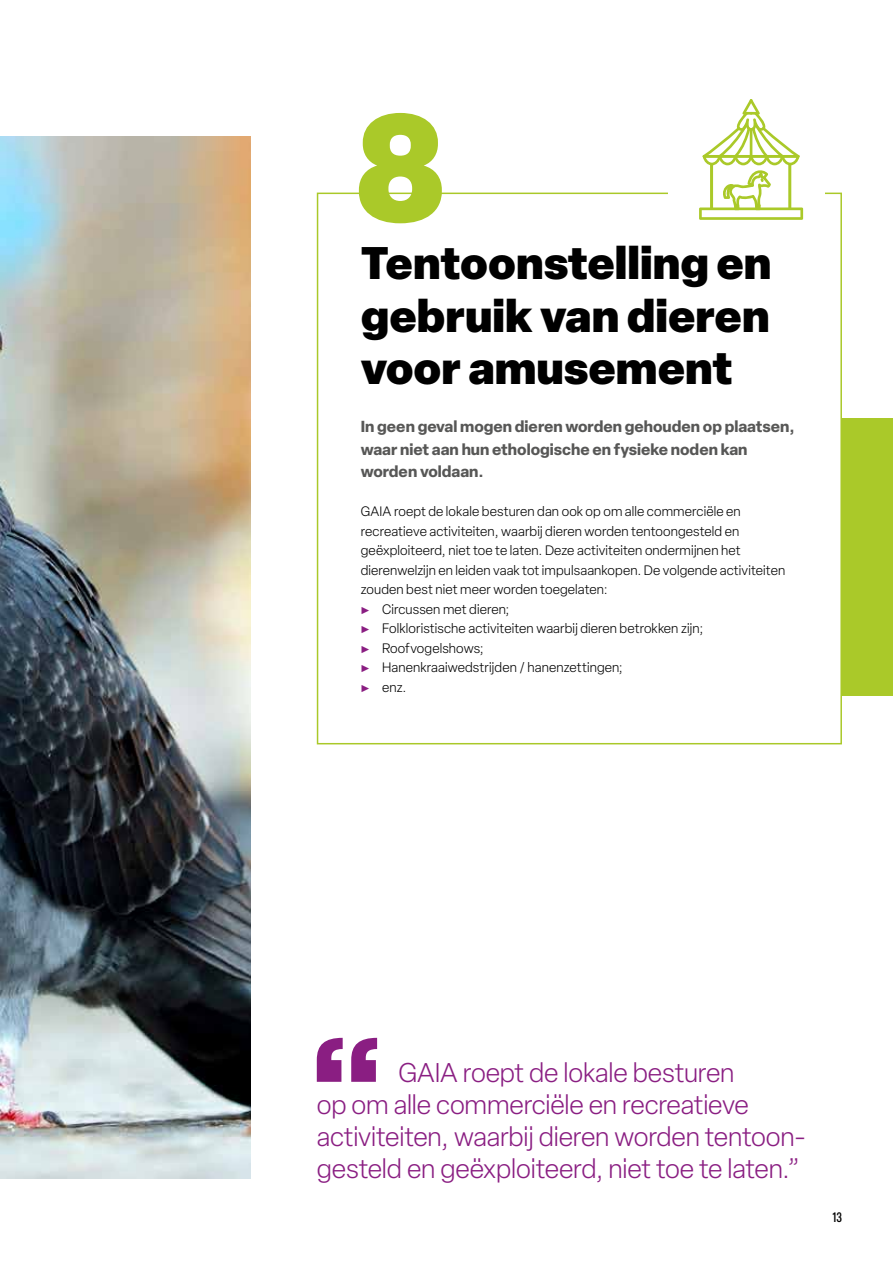
<style>
.page{position:relative;width:893px;height:1263px;background:#fff}
.page>*{position:absolute;margin:0;border:0;box-sizing:border-box;transform-origin:0 0}
.t1{font:900 150px "Elza";color:#aac929}
.t2{font:900 45px/52.5px "Elza";color:#000;text-align:justify}
.t3{font:300 26.7px/32.1px "Elza";letter-spacing:-.005em;color:#8a1e82}
.t4{font:700 15.75px/22.5px "Elza";color:#575756}
.t5{font:300 13.5px/19.5px "Elza";letter-spacing:.01em;color:#000}
.t6{font:500 condensed 13.5px "Elza";color:#000}
.s1{color:#8a1e82}
</style>
<div class="page">
<div style="left:476px;top:418px;width:417px;height:277px;background:#aac929"></div>
<img style="left:0;top:136px;width:251px;height:1042px">
<svg style="left:317px;top:1038px;width:60px;height:44px"></svg>
<div style="left:318px;top:193px;width:523px;height:551px;background:#fff"></div>
<div style="left:317px;top:193px;width:525px;height:551px;border:2px solid #aac929"></div>
<div style="left:668px;top:174px;width:157px;height:58px;background:#fff"></div>
<svg style="left:699px;top:99px;width:104px;height:121px"></svg>
<hr style="left:788px;top:164px;width:3px;height:45px;background:#aac929">
<hr style="left:710px;top:164px;width:3px;height:45px;background:#aac929">
<h1 class="t1" style="left:354px;top:58px;width:94px">8</h1>
<h2 class="t2" style="left:361px;top:235px;width:412px">Tentoonstelling en gebruik van dieren voor amusement</h2>
<p class="t4" style="left:361px;top:415px;width:435px">In geen geval mogen dieren worden gehouden op plaatsen, waar niet aan hun ethologische en fysieke noden kan worden voldaan.</p>
<p class="t5" style="left:361px;top:502px;width:426px">GAIA roept de lokale besturen dan ook op om alle commerciële en recreatieve activiteiten, waarbij dieren worden tentoongesteld en geëxploiteerd, niet toe te laten. Deze activiteiten ondermijnen het dierenwelzijn en leiden vaak tot impulsaankopen. De volgende activiteiten zouden best niet meer worden toegelaten:<br><span class="s1">►</span> Circussen met dieren;<br><span class="s1">►</span> Folkloristische activiteiten waarbij dieren betrokken zijn;<br><span class="s1">►</span> Roofvogelshows;<br><span class="s1">►</span> Hanenkraaiwedstrijden / hanenzettingen;<br><span class="s1">►</span> enz.</p>
<h3 class="t3" style="left:317px;top:1056px;width:487px;text-indent:82px">GAIA roept de lokale besturen<br>op om alle commerciële en recreatieve activiteiten, waarbij dieren worden tentoon&shy;gesteld en geëxploiteerd, niet toe te laten.”</h3>
<p class="t6" style="left:832px;top:1208px;width:11px">13</p>
</div>
